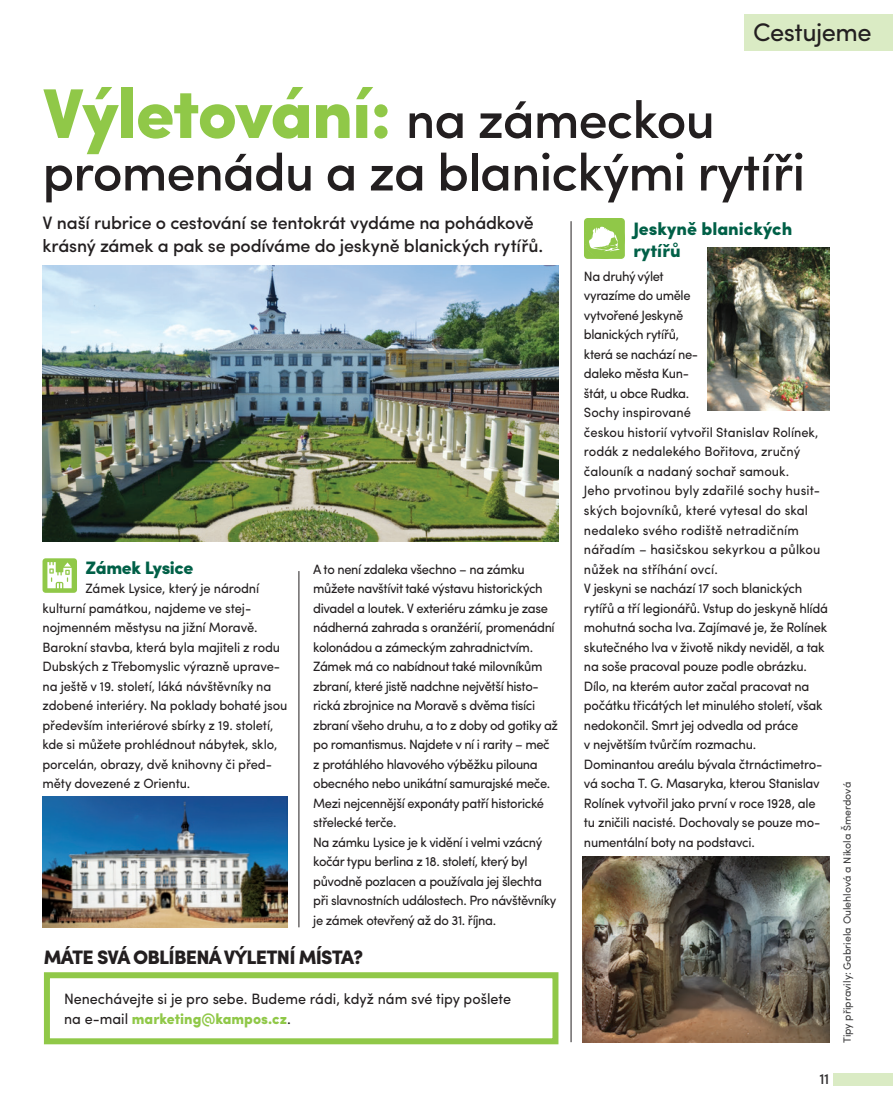
<style>
.page{position:relative;width:893px;height:1106px;background:#fff}
.page>*{position:absolute;margin:0;border:0;box-sizing:border-box;transform-origin:0 0}
.Chleba_Kampos{font:900 70.5px "Sofia Pro";letter-spacing:-.025em;color:#90c848}
.Chleba_Kampos-2{font:500 52.5px "Sofia Pro";letter-spacing:-.02em;color:#231f20}
.t1{font:25.5px "Sofia Pro";letter-spacing:-.02em;color:#231f20}
.Chleba_Kampos-3{font:900 19.5px "Sofia Pro";letter-spacing:-.04em;color:#231f20}
.Chleba_Kampos-4{font:500 18px/22.5px "Sofia Pro";letter-spacing:-.01em;color:#231f20}
.Mezitiulek_Kampos{font:900 18px/21.6px "Sofia Pro";color:#006047}
.Mezitiulek_Kampos-2{font:900 18px "Sofia Pro";letter-spacing:-.02em;color:#006047}
.Chleba_Kampos-5{font:15px/19.5px "Sofia Pro";color:#231f20;scale:.96 1}
.t2{font:500 15px "Sofia Pro";color:#312f30}
.Chleba_Kampos-6{font:13.5px/19.5px "Sofia Pro";letter-spacing:-.02em;color:#231f20;scale:.96 1}
.Chleba_Kampos-7{font:13.5px/19.5px "Sofia Pro";letter-spacing:.01em;color:#231f20;scale:.96 1}
.Fotolista{font:10.5px "Sofia Pro";color:#3e3e3f}
.s1{font-weight:500;font-size:52.5px;color:#231f20}
.s2{font-weight:900;color:#90c848}
</style>
<div class="page">
<img style="left:583px;top:856px;width:246px;height:186px">
<div style="left:44px;top:972px;width:514px;height:72px;border:6px solid #90c848"></div>
<hr style="left:299px;top:571px;width:1px;height:356px;background:#231f20">
<hr style="left:571px;top:221px;width:1px;height:821px;background:#231f20">
<img style="left:43px;top:266px;width:515px;height:275px">
<img style="left:43px;top:796px;width:245px;height:132px">
<div style="left:43px;top:558px;width:34px;height:35px;background:#90c848;border-radius:3px"></div>
<svg style="left:47px;top:562px;width:25px;height:26px"></svg>
<svg style="left:584px;top:218px;width:41px;height:41px"></svg>
<img style="left:707px;top:247px;width:122px;height:163px">
<div style="left:833px;top:1073px;width:60px;height:12px;background:#daebc4"></div>
<div style="left:744px;top:15px;width:149px;height:36px;background:#daebc4"></div>
<p class="t1" style="left:753px;top:13px;width:120px">Cestujeme</p>
<p class="Chleba_Kampos" style="left:43px;top:58px;width:674px">Výletování: <span class="s1">na zámeckou</span></p>
<p class="Chleba_Kampos-2" style="left:43px;top:133px;width:764px">promenádu a za blanickými rytíři</p>
<p class="Chleba_Kampos-4" style="left:43px;top:211px;width:502px">V naší rubrice o cestování se tentokrát vydáme na pohádkově krásný zámek a pak se podíváme do jeskyně blanických rytířů.</p>
<p class="Mezitiulek_Kampos" style="left:633px;top:217px;width:160px">Jeskyně blanických rytířů</p>
<p class="Chleba_Kampos-6" style="left:584px;top:265px;width:246px">Na druhý výlet<br>vyrazíme do uměle<br>vytvořené Jeskyně<br>blanických rytířů,<br>která se nachází ne-<br>daleko města Kun-<br>štát, u obce Rudka.<br>Sochy inspirované<br>českou historií vytvořil Stanislav Rolínek, rodák z nedalekého Bořitova, zručný čalouník a nadaný sochař samouk.</p>
<p class="Chleba_Kampos-7" style="left:584px;top:480px;width:248px">Jeho prvotinou byly zdařilé sochy husit&shy;ských bojovníků, které vytesal do skal nedaleko svého rodiště netradičním nářadím – hasičskou sekyrkou a půlkou nůžek na stříhání ovcí.</p>
<p class="Chleba_Kampos-6" style="left:584px;top:577px;width:256px">V jeskyni se nachází 17 soch blanických rytířů a tří legionářů. Vstup do jeskyně hlídá mohutná socha lva. Zajímavé je, že Rolínek skutečného lva v životě nikdy neviděl, a tak na soše pracoval pouze podle obrázku.</p>
<p class="Chleba_Kampos-6" style="left:584px;top:675px;width:250px">Dílo, na kterém autor začal pracovat na počátku třicátých let minulého století, však nedokončil. Smrt jej odvedla od práce<br>v největším tvůrčím rozmachu.</p>
<p class="Chleba_Kampos-6" style="left:584px;top:753px;width:250px">Dominantou areálu bývala čtrnáctimetro&shy;vá socha T. G. Masaryka, kterou Stanislav Rolínek vytvořil jako první v roce 1928, ale tu zničili nacisté. Dochovaly se pouze mo&shy;numentální boty na podstavci.</p>
<p class="Mezitiulek_Kampos-2" style="left:86px;top:553px;width:110px">Zámek Lysice</p>
<p class="Chleba_Kampos-6" style="left:43px;top:577px;width:257px;text-indent:43px">Zámek Lysice, který je národní kulturní památkou, najdeme ve stej&shy;nojmenném městysu na jižní Moravě.<br>Barokní stavba, která byla majiteli z rodu Dubských z Třebomyslic výrazně uprave&shy;na ještě v 19. století, láká návštěvníky na zdobené interiéry. Na poklady bohaté jsou především interiérové sbírky z 19. století, kde si můžete prohlédnout nábytek, sklo, porcelán, obrazy, dvě knihovny či před&shy;měty dovezené z Orientu.</p>
<p class="Chleba_Kampos-6" style="left:313px;top:558px;width:253px">A to není zdaleka všechno – na zámku můžete navštívit také výstavu historických divadel a loutek. V exteriéru zámku je zase nádherná zahrada s oranžérií, promenádní kolonádou a zámeckým zahradnictvím.</p>
<p class="Chleba_Kampos-6" style="left:313px;top:655px;width:256px">Zámek má co nabídnout také milovníkům zbraní, které jistě nadchne největší histo&shy;rická zbrojnice na Moravě s dvěma tisíci zbraní všeho druhu, a to z doby od gotiky až po romantismus. Najdete v ní i rarity – meč z protáhlého hlavového výběžku pilouna obecného nebo unikátní samurajské meče.<br>Mezi nejcennější exponáty patří historické střelecké terče.</p>
<p class="Chleba_Kampos-6" style="left:313px;top:831px;width:255px">Na zámku Lysice je k vidění i velmi vzácný kočár typu berlina z 18. století, který byl původně pozlacen a používala jej šlechta při slavnostních událostech. Pro návštěvníky je zámek otevřený až do 31. října.</p>
<p class="Chleba_Kampos-3" style="left:44px;top:941px;width:321px">MÁTE SVÁ OBLÍBENÁ VÝLETNÍ MÍSTA?</p>
<p class="Chleba_Kampos-5" style="left:64px;top:988px;width:467px">Nenechávejte si je pro sebe. Budeme rádi, když nám své tipy pošlete na e-mail <span class="s2">marketing@kampos.cz</span>.</p>
<p class="t2" style="left:820px;top:1067px;width:11px">11</p>
<p class="Fotolista" style="left:839px;top:1043px;width:263px;rotate:-90deg">Tipy připravily: Gabriela Oulehlová a Nikola Šmerdová</p>
</div>
